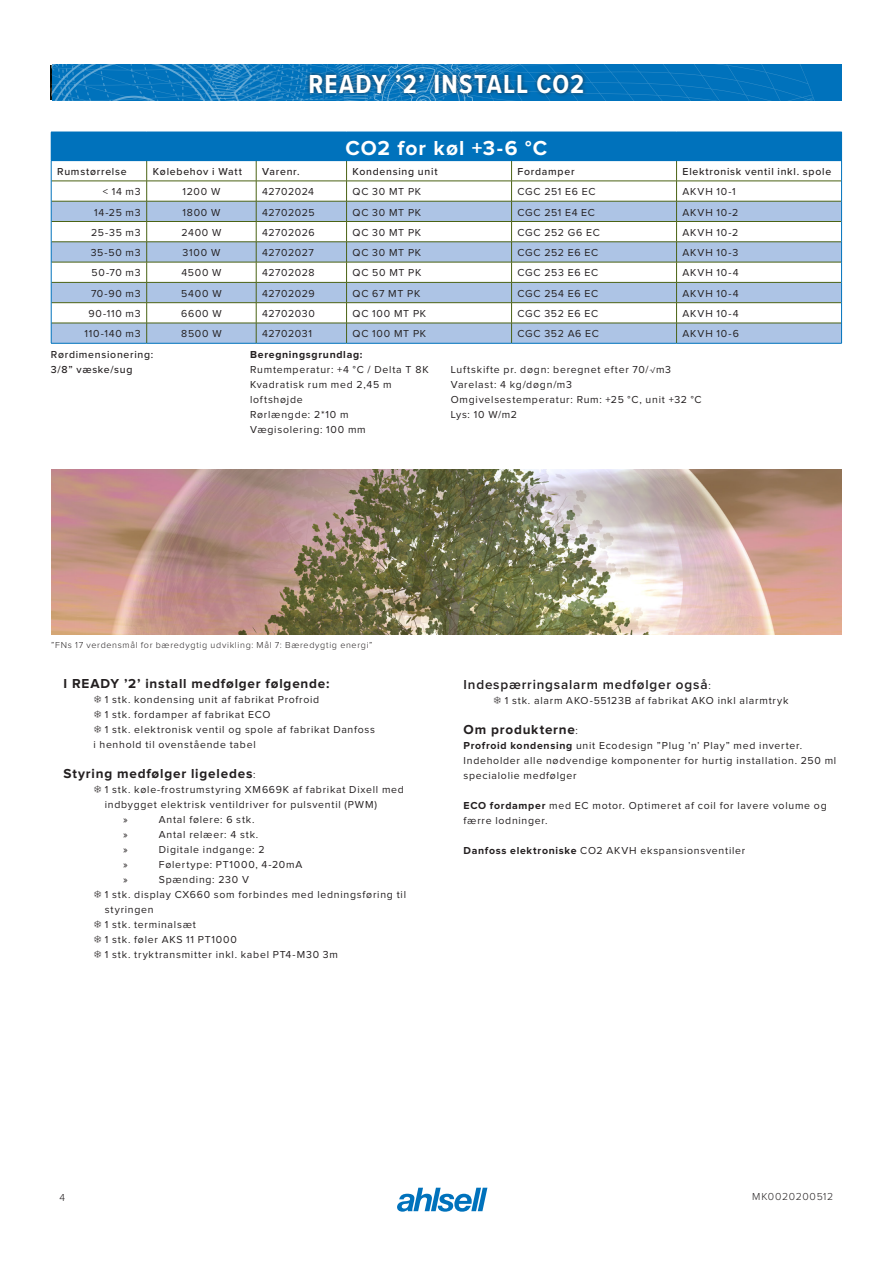
<style>
.page{position:relative;width:893px;height:1263px;background:#fff}
.page>*{position:absolute;margin:0;border:0;box-sizing:border-box;transform-origin:0 0}
.t1{font:700 27px "Proxima Nova Cond";letter-spacing:.05em;color:#fff}
.t2{font:700 21px "Proxima Nova";letter-spacing:.05em;color:#fff}
.t3{font:700 13.5px "Proxima Nova";letter-spacing:.06em;color:#231f20}
.t4{font:600 13.5px "Proxima Nova";letter-spacing:.06em;color:#231f20}
.t5{font:10.5px/15px "Proxima Nova";letter-spacing:.07em;color:#231f20}
.t6{font:500 10.5px "Proxima Nova";letter-spacing:.07em;color:#231f20}
.t7{font:10.5px "Proxima Nova";letter-spacing:.05em;color:#231f20}
.t8{font:700 10.5px "Proxima Nova";letter-spacing:.065em;color:#231f20}
.t9{font:300 10.5px "Proxima Nova";letter-spacing:.055em;color:#231f20}
.t10{font:300 9px "Proxima Nova";letter-spacing:.075em;color:#231f20}
.s1{font-size:9px}
.s2{font-weight:400;font-size:10.5px}
.s3{font-weight:700}
</style>
<div class="page">
<svg style="left:397px;top:1188px;width:90px;height:24px"></svg>
<svg style="left:483px;top:64px;width:359px;height:37px;background:#0373bc"></svg>
<div style="left:306px;top:70px;width:281px;height:28px;background:#231f20;opacity:.75"></div>
<div style="left:51px;top:132px;width:790px;height:29px;background:#0072bc"></div>
<svg style="left:483px;top:202px;width:358px;height:141px;fill:#adc4e5"></svg>
<hr style="left:347px;top:181px;width:165px;height:1px;background:#4a6214">
<hr style="left:512px;top:181px;width:165px;height:1px;background:#4a6214">
<hr style="left:677px;top:181px;width:164px;height:1px;background:#4a6214">
<hr style="left:347px;top:201px;width:165px;height:1px;background:#4a6214">
<hr style="left:512px;top:201px;width:165px;height:1px;background:#4a6214">
<hr style="left:677px;top:201px;width:164px;height:1px;background:#4a6214">
<hr style="left:347px;top:221px;width:165px;height:1px;background:#4a6214">
<hr style="left:512px;top:221px;width:165px;height:1px;background:#4a6214">
<hr style="left:677px;top:221px;width:164px;height:1px;background:#4a6214">
<hr style="left:347px;top:242px;width:165px;height:1px;background:#4a6214">
<hr style="left:512px;top:242px;width:165px;height:1px;background:#4a6214">
<hr style="left:677px;top:242px;width:164px;height:1px;background:#4a6214">
<hr style="left:347px;top:262px;width:165px;height:1px;background:#4a6214">
<hr style="left:512px;top:262px;width:165px;height:1px;background:#4a6214">
<hr style="left:677px;top:262px;width:164px;height:1px;background:#4a6214">
<hr style="left:347px;top:282px;width:165px;height:1px;background:#4a6214">
<hr style="left:512px;top:282px;width:165px;height:1px;background:#4a6214">
<hr style="left:677px;top:282px;width:164px;height:1px;background:#4a6214">
<hr style="left:347px;top:302px;width:165px;height:1px;background:#4a6214">
<hr style="left:512px;top:302px;width:165px;height:1px;background:#4a6214">
<hr style="left:677px;top:302px;width:164px;height:1px;background:#4a6214">
<hr style="left:347px;top:323px;width:165px;height:1px;background:#4a6214">
<hr style="left:512px;top:323px;width:165px;height:1px;background:#4a6214">
<svg style="left:511px;top:161px;width:1px;height:182px"></svg>
<hr style="left:677px;top:323px;width:164px;height:1px;background:#4a6214">
<svg style="left:676px;top:161px;width:1px;height:182px"></svg>
<svg style="left:51px;top:64px;width:432px;height:279px"></svg>
<svg style="left:841px;top:132px;width:1px;height:211px"></svg>
<hr style="left:51px;top:343px;width:96px;height:1px;background:#0072bc">
<hr style="left:147px;top:343px;width:109px;height:1px;background:#0072bc">
<hr style="left:256px;top:343px;width:91px;height:1px;background:#0072bc">
<hr style="left:347px;top:343px;width:165px;height:1px;background:#0072bc">
<hr style="left:512px;top:343px;width:165px;height:1px;background:#0072bc">
<hr style="left:677px;top:343px;width:165px;height:1px;background:#0072bc">
<img style="left:51px;top:470px;width:791px;height:165px">
<h1 class="t1" style="left:308px;top:64px;width:277px">READY ’2’ INSTALL CO2</h1>
<p class="t2" style="left:346px;top:138px;width:203px">CO2 for køl +3-6 °C</p>
<p class="t6" style="left:57px;top:164px;width:71px">Rumstørrelse</p>
<p class="t6" style="left:153px;top:164px;width:91px">Kølebehov i Watt</p>
<p class="t6" style="left:262px;top:164px;width:39px">Varenr.</p>
<p class="t6" style="left:353px;top:164px;width:86px">Kondensing unit</p>
<p class="t6" style="left:518px;top:164px;width:58px">Fordamper</p>
<p class="t6" style="left:683px;top:164px;width:150px">Elektronisk ventil inkl. spole</p>
<p class="t5" style="left:103px;top:185px;width:39px">&lt; 14 m3</p>
<p class="t5" style="left:183px;top:185px;width:39px">1200 W</p>
<p class="t7" style="left:262px;top:187px;width:53px">42702024</p>
<p class="t5" style="left:353px;top:185px;width:70px">QC 30 MT PK</p>
<p class="t5" style="left:518px;top:185px;width:79px">CGC 251 E6 EC</p>
<p class="t5" style="left:683px;top:185px;width:55px">AKVH 10-1</p>
<p class="t5" style="left:94px;top:205px;width:48px">14-25 m3</p>
<p class="t5" style="left:182px;top:205px;width:39px">1800 W</p>
<p class="t7" style="left:262px;top:207px;width:54px">42702025</p>
<p class="t5" style="left:353px;top:205px;width:70px">QC 30 MT PK</p>
<p class="t5" style="left:518px;top:205px;width:79px">CGC 251 E4 EC</p>
<p class="t5" style="left:683px;top:205px;width:57px">AKVH 10-2</p>
<p class="t5" style="left:91px;top:225px;width:51px">25-35 m3</p>
<p class="t5" style="left:181px;top:225px;width:41px">2400 W</p>
<p class="t7" style="left:262px;top:227px;width:54px">42702026</p>
<p class="t5" style="left:353px;top:225px;width:70px">QC 30 MT PK</p>
<p class="t5" style="left:518px;top:225px;width:84px">CGC 252 G6 EC</p>
<p class="t5" style="left:683px;top:225px;width:57px">AKVH 10-2</p>
<p class="t5" style="left:91px;top:246px;width:52px">35-50 m3</p>
<p class="t5" style="left:183px;top:246px;width:39px">3100 W</p>
<p class="t7" style="left:262px;top:248px;width:53px">42702027</p>
<p class="t5" style="left:353px;top:246px;width:70px">QC 30 MT PK</p>
<p class="t5" style="left:518px;top:246px;width:82px">CGC 252 E6 EC</p>
<p class="t5" style="left:683px;top:246px;width:57px">AKVH 10-3</p>
<p class="t5" style="left:92px;top:266px;width:51px">50-70 m3</p>
<p class="t5" style="left:181px;top:266px;width:42px">4500 W</p>
<p class="t7" style="left:262px;top:268px;width:54px">42702028</p>
<p class="t5" style="left:353px;top:266px;width:70px">QC 50 MT PK</p>
<p class="t5" style="left:518px;top:266px;width:82px">CGC 253 E6 EC</p>
<p class="t5" style="left:683px;top:266px;width:58px">AKVH 10-4</p>
<p class="t5" style="left:91px;top:286px;width:51px">70-90 m3</p>
<p class="t5" style="left:181px;top:286px;width:42px">5400 W</p>
<p class="t7" style="left:262px;top:288px;width:54px">42702029</p>
<p class="t5" style="left:353px;top:286px;width:69px">QC 67 MT PK</p>
<p class="t5" style="left:518px;top:286px;width:82px">CGC 254 E6 EC</p>
<p class="t5" style="left:683px;top:286px;width:58px">AKVH 10-4</p>
<p class="t5" style="left:88px;top:306px;width:54px">90-110 m3</p>
<p class="t5" style="left:181px;top:306px;width:42px">6600 W</p>
<p class="t5" style="left:262px;top:306px;width:54px">42702030</p>
<p class="t5" style="left:353px;top:306px;width:75px">QC 100 MT PK</p>
<p class="t5" style="left:518px;top:306px;width:82px">CGC 352 E6 EC</p>
<p class="t5" style="left:683px;top:306px;width:58px">AKVH 10-4</p>
<p class="t5" style="left:85px;top:327px;width:58px">110-140 m3</p>
<p class="t5" style="left:181px;top:327px;width:42px">8500 W</p>
<p class="t5" style="left:262px;top:327px;width:51px">42702031</p>
<p class="t5" style="left:353px;top:327px;width:75px">QC 100 MT PK</p>
<p class="t5" style="left:518px;top:327px;width:83px">CGC 352 A6 EC</p>
<p class="t5" style="left:683px;top:327px;width:58px">AKVH 10-6</p>
<p class="t6" style="left:51px;top:346px;width:104px">Rørdimensionering:</p>
<p class="t6" style="left:51px;top:361px;width:83px">3/8” væske/sug</p>
<p class="t8" style="left:250px;top:349px;width:114px">Beregningsgrundlag:</p>
<p class="t5" style="left:250px;top:362px;width:180px">Rumtemperatur: +4 °C / Delta T 8K</p>
<p class="t5" style="left:250px;top:377px;width:143px">Kvadratisk rum med 2,45 m</p>
<p class="t5" style="left:250px;top:392px;width:54px">loftshøjde</p>
<p class="t5" style="left:250px;top:407px;width:100px">Rørlængde: 2*10 m</p>
<p class="t5" style="left:250px;top:422px;width:117px">Vægisolering: 100 mm</p>
<p class="t5" style="left:451px;top:362px;width:222px">Luftskifte pr. døgn: beregnet efter 70/<span class="s1">√</span>m3</p>
<p class="t5" style="left:451px;top:377px;width:123px">Varelast: 4 kg/døgn/m3</p>
<p class="t5" style="left:451px;top:392px;width:252px">Omgivelsestemperatur: Rum: +25 °C, unit +32 °C</p>
<p class="t5" style="left:451px;top:407px;width:68px">Lys: 10 W/m2</p>
<p class="t10" style="left:51px;top:641px;width:323px">”FNs 17 verdensmål for bæredygtig udvikling: Mål 7: Bæredygtig energi”</p>
<p class="t3" style="left:64px;top:677px;width:267px">I READY ’2’ install medfølger følgende:</p>
<p class="t5" style="left:105px;top:693px;width:216px">1 stk. kondensing unit af fabrikat Profroid</p>
<p class="t5" style="left:105px;top:708px;width:167px">1 stk. fordamper af fabrikat ECO</p>
<p class="t5" style="left:105px;top:723px;width:272px">1 stk. elektronisk ventil og spole af fabrikat Danfoss</p>
<p class="t5" style="left:93px;top:738px;width:164px">i henhold til ovenstående tabel</p>
<p class="t3" style="left:64px;top:767px;width:193px">Styring medfølger ligeledes<span class="s2">:</span></p>
<p class="t5" style="left:105px;top:783px;width:301px">1 stk. køle-frostrumstyring XM669K af fabrikat Dixell med indbygget elektrisk ventildriver for pulsventil (PWM)</p>
<p class="t5" style="left:123px;top:813px;width:6px">»</p>
<p class="t5" style="left:159px;top:813px;width:97px">Antal følere: 6 stk.</p>
<p class="t5" style="left:123px;top:828px;width:6px">»</p>
<p class="t5" style="left:159px;top:828px;width:101px">Antal relæer: 4 stk.</p>
<p class="t5" style="left:123px;top:843px;width:6px">»</p>
<p class="t5" style="left:159px;top:843px;width:107px">Digitale indgange: 2</p>
<p class="t5" style="left:123px;top:858px;width:6px">»</p>
<p class="t5" style="left:159px;top:858px;width:145px">Følertype: PT1000, 4-20mA</p>
<p class="t5" style="left:123px;top:873px;width:6px">»</p>
<p class="t5" style="left:159px;top:873px;width:92px">Spænding: 230 V</p>
<p class="t5" style="left:105px;top:888px;width:303px">1 stk. display CX660 som forbindes med ledningsføring til styringen</p>
<p class="t5" style="left:105px;top:918px;width:93px">1 stk. terminalsæt</p>
<p class="t5" style="left:105px;top:933px;width:133px">1 stk. føler AKS 11 PT1000</p>
<p class="t5" style="left:105px;top:948px;width:235px">1 stk. tryktransmitter inkl. kabel PT4-M30 3m</p>
<p class="t4" style="left:463px;top:674px;width:249px">Indespærringsalarm medfølger også<span class="s2">:</span></p>
<p class="t5" style="left:505px;top:693px;width:285px">1 stk. alarm AKO-55123B af fabrikat AKO inkl alarmtryk</p>
<p class="t3" style="left:463px;top:723px;width:116px">Om produkterne<span class="s2">:</span></p>
<p class="t5" style="left:463px;top:738px;width:374px"><span class="s3">Profroid kondensing</span> unit Ecodesign ”Plug ’n’ Play” med inverter.<br>Indeholder alle nødvendige komponenter for hurtig installation. 250 ml specialolie medfølger</p>
<p class="t5" style="left:463px;top:798px;width:365px"><span class="s3">ECO fordamper</span> med EC motor. Optimeret af coil for lavere volume og færre lodninger.</p>
<p class="t5" style="left:463px;top:843px;width:283px"><span class="s3">Danfoss elektroniske</span> CO2 AKVH ekspansionsventiler</p>
<p class="t9" style="left:60px;top:1192px;width:7px">4</p>
<p class="t9" style="left:752px;top:1192px;width:83px">MK0020200512</p>
</div>
